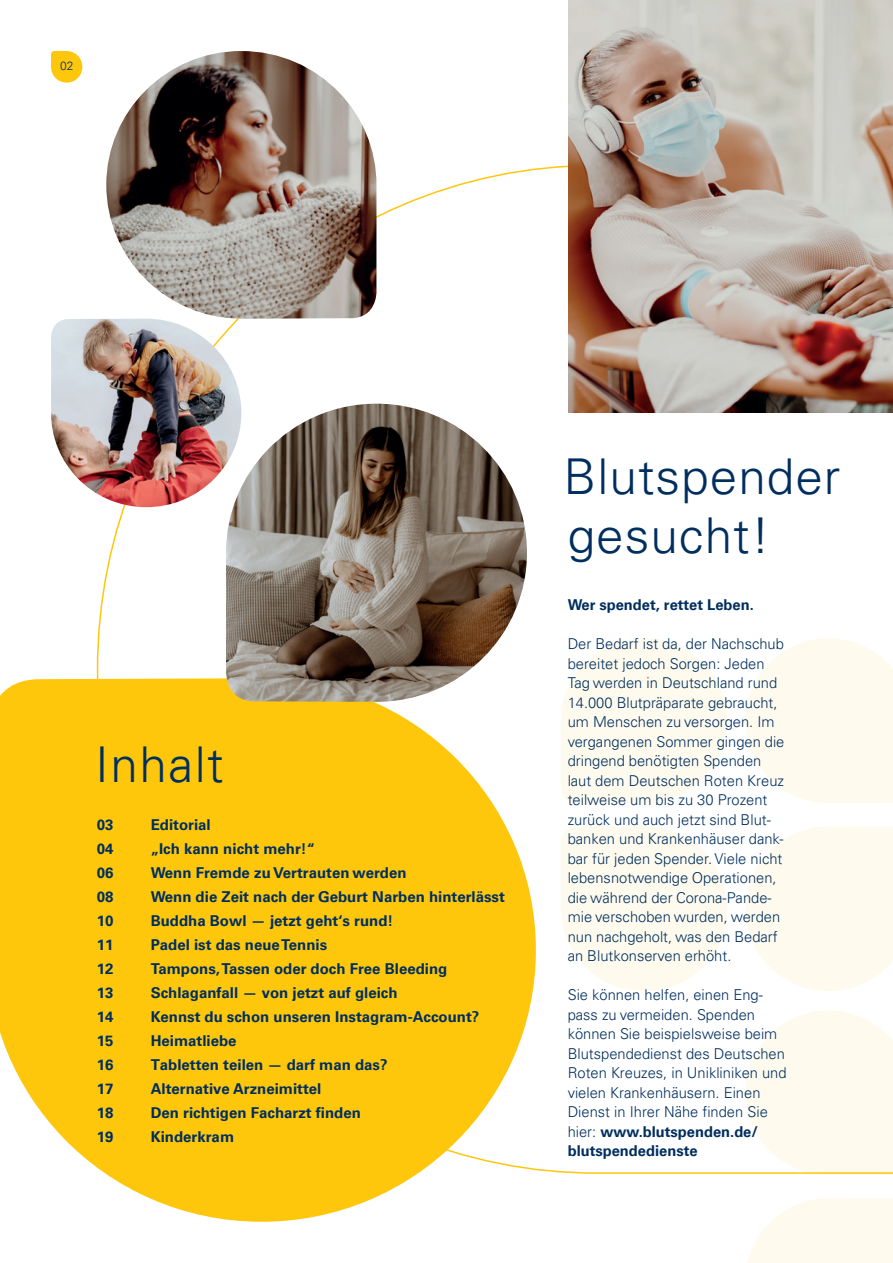
<style>
.page{position:relative;width:893px;height:1263px;background:#fff}
.page>*{position:absolute;margin:0;border:0;box-sizing:border-box;transform-origin:0 0}
.t1{font:300 49.5px/59.4px "Univers";letter-spacing:.02em;color:#002e5e}
.t2{font:300 15px/19.5px "Univers";color:#002e5e}
.t3{font:700 15px "Univers";color:#002e5e}
.t4{font:300 12px "Univers";color:#002e5e}
.s1{font-weight:700}
</style>
<div class="page">
<svg style="left:0;top:678px;width:536px;height:544px;background:#fecf2f"></svg>
<svg style="left:745px;top:638px;width:148px;height:165px"></svg>
<svg style="left:745px;top:1010px;width:148px;height:165px"></svg>
<svg style="left:745px;top:826px;width:148px;height:165px"></svg>
<svg style="left:748px;top:1198px;width:145px;height:65px"></svg>
<svg style="left:561px;top:638px;width:166px;height:165px"></svg>
<svg style="left:561px;top:826px;width:166px;height:165px"></svg>
<img style="left:226px;top:404px;width:301px;height:298px">
<img style="left:106px;top:51px;width:270px;height:268px">
<img style="left:51px;top:319px;width:190px;height:188px">
<img style="left:568px;top:0;width:325px;height:412px">
<svg style="left:51px;top:51px;width:31px;height:32px"></svg>
<p class="t4" style="left:60px;top:58px;width:15px">02</p>
<h1 class="t1" style="left:95px;top:734px;width:130px">Inhalt</h1>
<p class="t3" style="left:97px;top:815px;width:18px">03</p>
<p class="t3" style="left:151px;top:815px;width:62px">Editorial</p>
<p class="t3" style="left:97px;top:839px;width:18px">04</p>
<p class="t3" style="left:151px;top:839px;width:166px">„Ich kann nicht mehr!“</p>
<p class="t3" style="left:97px;top:863px;width:18px">06</p>
<p class="t3" style="left:151px;top:863px;width:257px">Wenn Fremde zu Vertrauten werden</p>
<p class="t3" style="left:97px;top:887px;width:18px">08</p>
<p class="t3" style="left:151px;top:887px;width:356px">Wenn die Zeit nach der Geburt Narben hinterlässt</p>
<p class="t3" style="left:97px;top:911px;width:18px">10</p>
<p class="t3" style="left:151px;top:911px;width:244px">Buddha Bowl — jetzt geht‘s rund!</p>
<p class="t3" style="left:97px;top:935px;width:18px">11</p>
<p class="t3" style="left:151px;top:935px;width:178px">Padel ist das neue Tennis</p>
<p class="t3" style="left:97px;top:959px;width:18px">12</p>
<p class="t3" style="left:151px;top:959px;width:298px">Tampons, Tassen oder doch Free Bleeding</p>
<p class="t3" style="left:97px;top:983px;width:18px">13</p>
<p class="t3" style="left:151px;top:983px;width:248px">Schlaganfall — von jetzt auf gleich</p>
<p class="t3" style="left:97px;top:1007px;width:18px">14</p>
<p class="t3" style="left:151px;top:1007px;width:330px">Kennst du schon unseren Instagram-Account?</p>
<p class="t3" style="left:97px;top:1031px;width:18px">15</p>
<p class="t3" style="left:151px;top:1031px;width:87px">Heimatliebe</p>
<p class="t3" style="left:97px;top:1055px;width:18px">16</p>
<p class="t3" style="left:151px;top:1055px;width:238px">Tabletten teilen — darf man das?</p>
<p class="t3" style="left:97px;top:1079px;width:18px">17</p>
<p class="t3" style="left:151px;top:1079px;width:172px">Alternative Arzneimittel</p>
<p class="t3" style="left:97px;top:1103px;width:18px">18</p>
<p class="t3" style="left:151px;top:1103px;width:212px">Den richtigen Facharzt finden</p>
<p class="t3" style="left:97px;top:1127px;width:18px">19</p>
<p class="t3" style="left:151px;top:1127px;width:85px">Kinderkram</p>
<h1 class="t1" style="left:564px;top:446px;width:278px">Blutspender gesucht!</h1>
<p class="t3" style="left:568px;top:596px;width:188px">Wer spendet, rettet Leben.</p>
<p class="t2" style="left:568px;top:634px;width:218px">Der Bedarf ist da, der Nachschub bereitet jedoch Sorgen: Jeden<br>Tag werden in Deutschland rund<br>14.000 Blutpräparate gebraucht, um Menschen zu versorgen. Im vergangenen Sommer gingen die dringend benötigten Spenden laut dem Deutschen Roten Kreuz teilweise um bis zu 30 Prozent zurück und auch jetzt sind Blut&shy;banken und Krankenhäuser dank&shy;bar für jeden Spender. Viele nicht lebensnotwendige Operationen, die während der Corona-Pande&shy;mie verschoben wurden, werden nun nachgeholt, was den Bedarf an Blutkonserven erhöht.</p>
<p class="t2" style="left:568px;top:985px;width:220px">Sie können helfen, einen Eng&shy;pass zu vermeiden. Spenden können Sie beispielsweise beim<br>Blutspendedienst des Deutschen<br>Roten Kreuzes, in Unikliniken und vielen Krankenhäusern. Einen<br>Dienst in Ihrer Nähe finden Sie hier: <span class="s1">www.blutspenden.de/ blutspendedienste</span></p>
</div>
